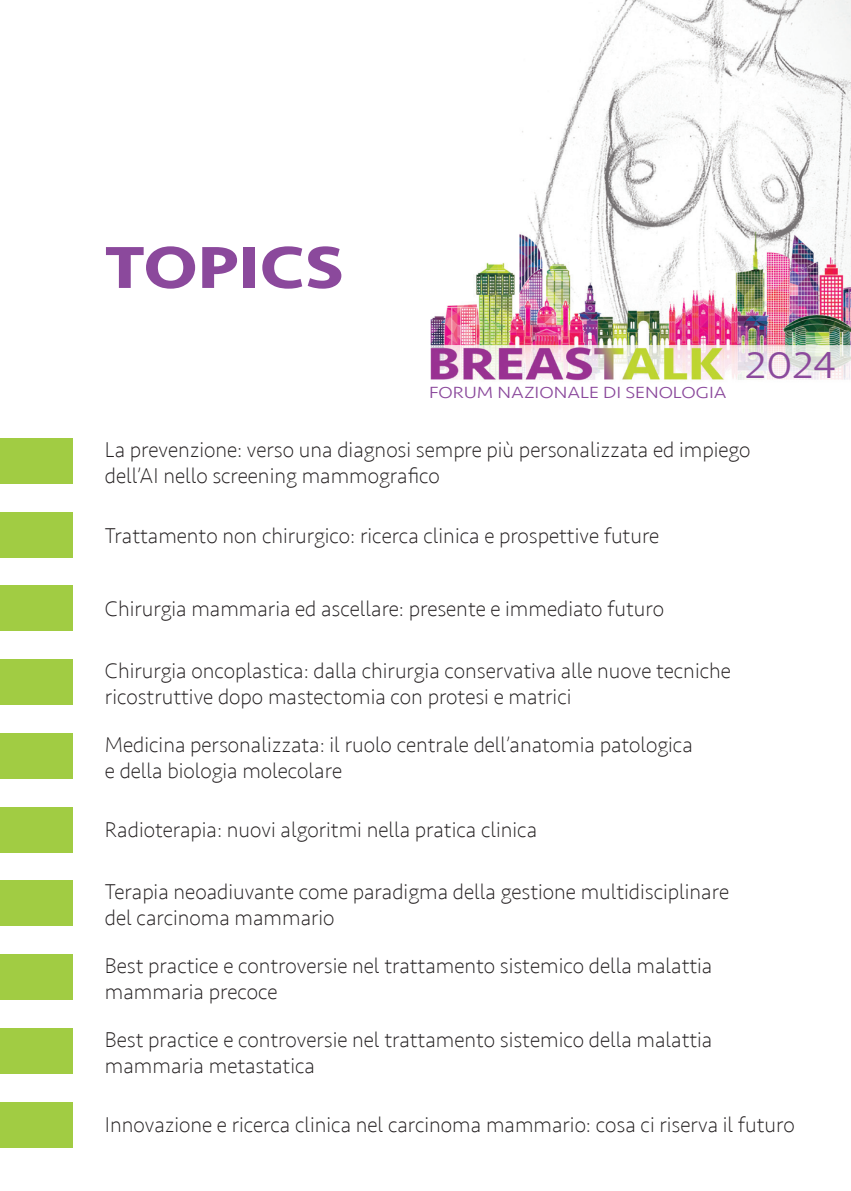
<style>
.page{position:relative;width:851px;height:1191px;background:#fff}
.page>*{position:absolute;margin:0;border:0;box-sizing:border-box;transform-origin:0 0}
.t1{font:700 61.4px "Seravek";color:#8b499c;scale:1.18 1}
.t2{font:300 38.6px "Seravek";color:#8b499c;scale:1.18 1}
.t3{font:200 22px/26px "Seravek";color:#231f20}
.t4{font:300 16.6px "Seravek";color:#8b499c;scale:1.18 1}
</style>
<div class="page">
<img style="left:430px;top:0;width:420px;height:381px">
<div style="left:0;top:438px;width:72px;height:46px;background:#a1cc43"></div>
<div style="left:0;top:512px;width:72px;height:45px;background:#a1cc43"></div>
<div style="left:0;top:585px;width:72px;height:46px;background:#a1cc43"></div>
<div style="left:0;top:659px;width:72px;height:46px;background:#a1cc43"></div>
<div style="left:0;top:733px;width:72px;height:45px;background:#a1cc43"></div>
<div style="left:0;top:806px;width:72px;height:46px;background:#a1cc43"></div>
<div style="left:0;top:880px;width:72px;height:46px;background:#a1cc43"></div>
<div style="left:0;top:954px;width:72px;height:45px;background:#a1cc43"></div>
<div style="left:0;top:1028px;width:72px;height:45px;background:#a1cc43"></div>
<div style="left:0;top:1101px;width:72px;height:46px;background:#a1cc43"></div>
<p class="t1" style="left:105px;top:218px;width:203px">TOPICS</p>
<p class="t4" style="left:429px;top:382px;width:254px">FORUM NAZIONALE DI SENOLOGIA</p>
<p class="t2" style="left:745px;top:343px;width:79px">2024</p>
<p class="t3" style="left:105px;top:437px;width:647px">La prevenzione: verso una diagnosi sempre più personalizzata ed impiego</p>
<p class="t3" style="left:105px;top:463px;width:336px">dell’AI nello screening mammografico</p>
<p class="t3" style="left:105px;top:523px;width:555px">Trattamento non chirurgico: ricerca clinica e prospettive future</p>
<p class="t3" style="left:105px;top:596px;width:560px">Chirurgia mammaria ed ascellare: presente e immediato futuro</p>
<p class="t3" style="left:105px;top:658px;width:627px">Chirurgia oncoplastica: dalla chirurgia conservativa alle nuove tecniche ricostruttive dopo mastectomia con protesi e matrici</p>
<p class="t3" style="left:105px;top:732px;width:589px">Medicina personalizzata: il ruolo centrale dell’anatomia patologica</p>
<p class="t3" style="left:105px;top:758px;width:238px">e della biologia molecolare</p>
<p class="t3" style="left:105px;top:817px;width:433px">Radioterapia: nuovi algoritmi nella pratica clinica</p>
<p class="t3" style="left:105px;top:879px;width:625px">Terapia neoadiuvante come paradigma della gestione multidisciplinare</p>
<p class="t3" style="left:105px;top:905px;width:231px">del carcinoma mammario</p>
<p class="t3" style="left:105px;top:953px;width:609px">Best practice e controversie nel trattamento sistemico della malattia</p>
<p class="t3" style="left:105px;top:979px;width:174px">mammaria precoce</p>
<p class="t3" style="left:105px;top:1026px;width:609px">Best practice e controversie nel trattamento sistemico della malattia</p>
<p class="t3" style="left:105px;top:1052px;width:211px">mammaria metastatica</p>
<p class="t3" style="left:105px;top:1112px;width:691px">Innovazione e ricerca clinica nel carcinoma mammario: cosa ci riserva il futuro</p>
</div>
